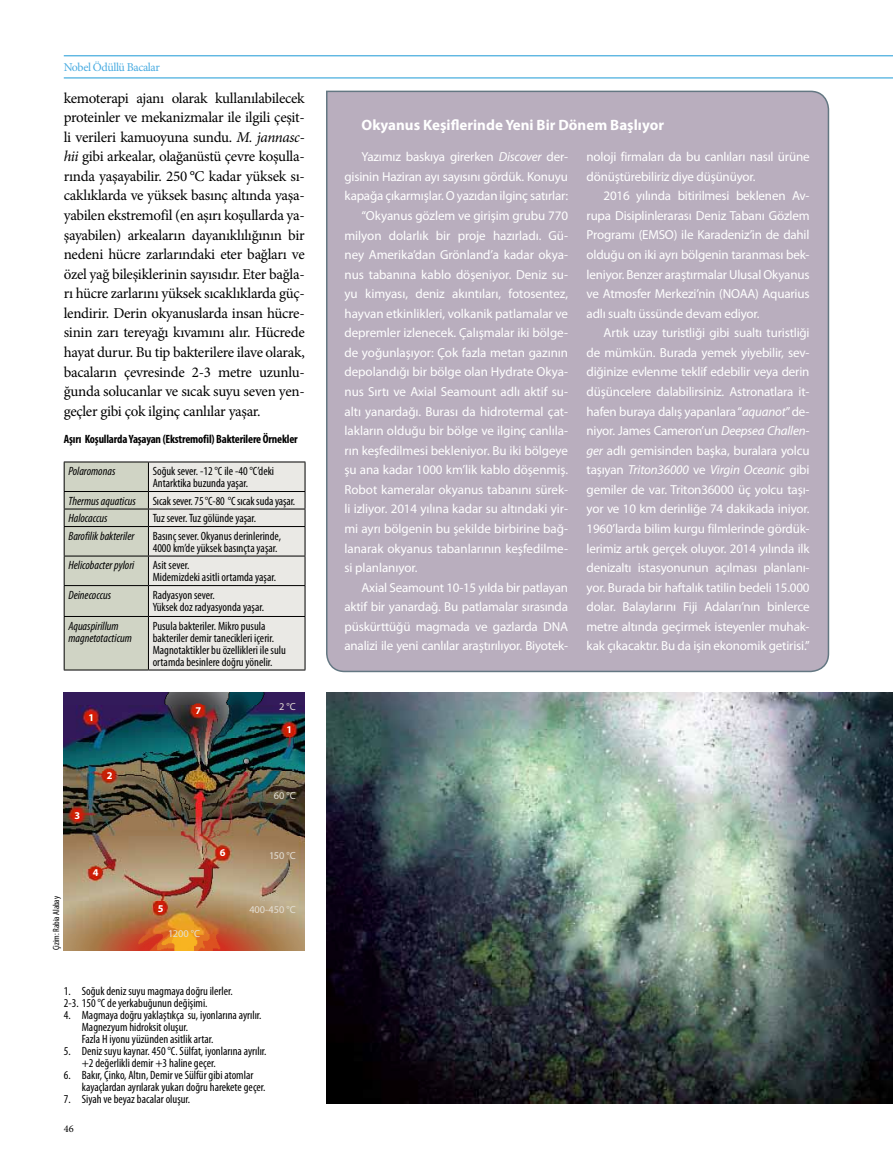
<style>
.page{position:relative;width:893px;height:1170px;background:#fff}
.page>*{position:absolute;margin:0;border:0;box-sizing:border-box;transform-origin:0 0}
.t1{font:15px/19.5px "Minion Pro";letter-spacing:-.02em;color:#000;text-align:justify}
.t2{font:700 15px "Myriad Pro";color:#fff}
.t3{font:13.05px/19.5px "Myriad Pro";letter-spacing:-.005em;color:#fff;text-align:justify}
.t4{font:condensed 12px/12px "Myriad Pro";color:#000}
.t5{font:italic condensed 12px/12px "Myriad Pro";color:#000}
.t6{font:700 condensed 12px "Myriad Pro";letter-spacing:-.015em;color:#000}
.t7{font:12px "Minion Pro";letter-spacing:-.03em;color:#4aace1}
.t8{font:10.35px "Myriad Pro";color:#e3dfd6}
.t9{font:700 10.35px "Myriad Pro";color:#fff}
.t10{font:10.35px "Minion Pro";color:#000}
.t11{font:condensed 9px "Myriad Pro";color:#000}
.s1{font-style:italic}
</style>
<div class="page">
<hr style="left:64px;top:78px;width:829px;height:1px;background:#1c9ad6">
<hr style="left:64px;top:56px;width:829px;height:1px;background:#1c9ad6">
<div style="left:326px;top:90px;width:504px;height:583px;background:#b9aebe"></div>
<img style="left:326px;top:692px;width:567px;height:411px">
<hr style="left:64px;top:461px;width:84px;height:1px;background:#000">
<hr style="left:148px;top:461px;width:157px;height:1px;background:#000">
<svg style="left:64px;top:462px;width:242px;height:208px;background:#d9dad2"></svg>
<hr style="left:64px;top:585px;width:84px;height:1px;background:#000">
<hr style="left:64px;top:586px;width:1px;height:30px;background:#000">
<hr style="left:148px;top:585px;width:157px;height:1px;background:#000">
<hr style="left:148px;top:586px;width:1px;height:30px;background:#000">
<hr style="left:305px;top:586px;width:1px;height:30px;background:#000">
<hr style="left:64px;top:616px;width:84px;height:1px;background:#000">
<hr style="left:64px;top:616px;width:1px;height:53px;background:#000">
<hr style="left:148px;top:616px;width:157px;height:1px;background:#000">
<hr style="left:148px;top:616px;width:1px;height:53px;background:#000">
<hr style="left:305px;top:616px;width:1px;height:53px;background:#000">
<hr style="left:64px;top:669px;width:84px;height:1px;background:#000">
<hr style="left:148px;top:669px;width:157px;height:1px;background:#000">
<img style="left:64px;top:692px;width:241px;height:258px">
<p class="t7" style="left:64px;top:59px;width:98px">Nobel Ödüllü Bacalar</p>
<p class="t1" style="left:64px;top:88px;width:242px">kemoterapi ajanı olarak kullanılabilecek proteinler ve mekanizmalar ile ilgili çeşit&shy;li verileri kamuoyuna sundu. <span class="s1">M. jannasc&shy;hii</span> gibi arkealar, olağanüstü çevre koşulla&shy;rında yaşayabilir. 250 °C kadar yüksek sı&shy;caklıklarda ve yüksek basınç altında yaşa&shy;yabilen ekstremofil (en aşırı koşullarda ya&shy;şayabilen) arkeaların dayanıklılığının bir nedeni hücre zarlarındaki eter bağları ve özel yağ bileşiklerinin sayısıdır. Eter bağla&shy;rı hücre zarlarını yüksek sıcaklıklarda güç&shy;lendirir. Derin okyanuslarda insan hücre&shy;sinin zarı tereyağı kıvamını alır. Hücrede hayat durur. Bu tip bakterilere ilave olarak, bacaların çevresinde 2-3 metre uzunlu&shy;ğunda solucanlar ve sıcak suyu seven yen&shy;geçler gibi çok ilginç canlılar yaşar.</p>
<p class="t6" style="left:64px;top:431px;width:235px">Aşırı Koşullarda Yaşayan (Ekstremofil) Bakterilere Örnekler</p>
<p class="t5" style="left:68px;top:465px;width:49px">Polaromonas</p>
<p class="t4" style="left:153px;top:465px;width:123px">Soğuk sever. -12 °C ile -40 °C’deki<br>Antarktika buzunda yaşar.</p>
<p class="t5" style="left:68px;top:494px;width:69px">Thermus aquaticus</p>
<p class="t4" style="left:153px;top:494px;width:144px">Sıcak sever. 75°C-80 °C sıcak suda yaşar.</p>
<p class="t5" style="left:68px;top:512px;width:41px">Halocaccus</p>
<p class="t4" style="left:153px;top:512px;width:105px">Tuz sever. Tuz gölünde yaşar.</p>
<p class="t5" style="left:68px;top:529px;width:68px">Barofilik bakteriler</p>
<p class="t4" style="left:153px;top:529px;width:130px">Basınç sever. Okyanus derinlerinde,<br>4000 km’de yüksek basınçta yaşar.</p>
<p class="t5" style="left:68px;top:559px;width:68px">Helicobacter pylori</p>
<p class="t4" style="left:153px;top:559px;width:125px">Asit sever.<br>Midemizdeki asitli ortamda yaşar.</p>
<p class="t5" style="left:68px;top:588px;width:44px">Deinecoccus</p>
<p class="t4" style="left:153px;top:588px;width:113px">Radyasyon sever.<br>Yüksek doz radyasyonda yaşar.</p>
<p class="t5" style="left:68px;top:619px;width:65px">Aquaspirillum magnetotacticum</p>
<p class="t4" style="left:153px;top:619px;width:135px">Pusula bakteriler. Mikro pusula bakteriler demir tanecikleri içerir.<br>Magnotaktikler bu özellikleri ile sulu ortamda besinlere doğru yönelir.</p>
<p class="t9" style="left:88px;top:710px;width:7px">1</p>
<p class="t9" style="left:75px;top:808px;width:7px">3</p>
<p class="t9" style="left:107px;top:769px;width:7px">2</p>
<p class="t11" style="left:51px;top:950px;width:56px;rotate:-90deg">Çizim: Rabia Alabay</p>
<p class="t9" style="left:93px;top:865px;width:7px">4</p>
<p class="t9" style="left:196px;top:703px;width:7px">7</p>
<p class="t9" style="left:158px;top:901px;width:7px">5</p>
<p class="t8" style="left:168px;top:927px;width:33px">1200 °C</p>
<p class="t9" style="left:220px;top:845px;width:7px">6</p>
<p class="t8" style="left:279px;top:700px;width:18px">2 °C</p>
<p class="t9" style="left:287px;top:722px;width:7px">1</p>
<p class="t8" style="left:274px;top:789px;width:24px">60 °C</p>
<p class="t8" style="left:269px;top:849px;width:28px">150 °C</p>
<p class="t8" style="left:249px;top:903px;width:48px">400-450 °C</p>
<p class="t4" style="left:64px;top:984px;width:171px">1. Soğuk deniz suyu magmaya doğru ilerler.<br>2-3. 150 °C de yerkabuğunun değişimi.</p>
<p class="t4" style="left:82px;top:1008px;width:181px;text-indent:-18px">4. Magmaya doğru yaklaştıkça su, iyonlarına ayrılır.<br>Magnezyum hidroksit oluşur.<br>Fazla H iyonu yüzünden asitlik artar.</p>
<p class="t4" style="left:82px;top:1044px;width:186px;text-indent:-18px">5. Deniz suyu kaynar. 450 °C. Sülfat, iyonlarına ayrılır. +2 değerlikli demir +3 haline geçer.</p>
<p class="t4" style="left:82px;top:1068px;width:185px;text-indent:-18px">6. Bakır, Çinko, Altın, Demir ve Sülfür gibi atomlar kayaçlardan ayrılarak yukarı doğru harekete geçer.</p>
<p class="t4" style="left:64px;top:1092px;width:128px">7. Siyah ve beyaz bacalar oluşur.</p>
<p class="t10" style="left:64px;top:1121px;width:11px">46</p>
<p class="t2" style="left:362px;top:115px;width:304px">Okyanus Keşiflerinde Yeni Bir Dönem Başlıyor</p>
<p class="t3" style="left:362px;top:147px;width:208px">Yazımız baskıya girerken <span class="s1">Discover</span> der-</p>
<p class="t3" style="left:344px;top:166px;width:225px">gisinin Haziran ayı sayısını gördük. Konuyu</p>
<p class="t3" style="left:344px;top:186px;width:225px">kapağa çıkarmışlar. O yazıdan ilginç satırlar:</p>
<p class="t3" style="left:362px;top:205px;width:208px">“Okyanus gözlem ve girişim grubu 770</p>
<p class="t3" style="left:344px;top:225px;width:225px">milyon dolarlık bir proje hazırladı. Gü-</p>
<p class="t3" style="left:344px;top:245px;width:225px">ney Amerika’dan Grönland’a kadar okya-</p>
<p class="t3" style="left:344px;top:264px;width:225px">nus tabanına kablo döşeniyor. Deniz su-</p>
<p class="t3" style="left:344px;top:284px;width:225px">yu kimyası, deniz akıntıları, fotosentez,</p>
<p class="t3" style="left:344px;top:303px;width:225px">hayvan etkinlikleri, volkanik patlamalar ve</p>
<p class="t3" style="left:344px;top:323px;width:225px">depremler izlenecek. Çalışmalar iki bölge-</p>
<p class="t3" style="left:344px;top:342px;width:225px">de yoğunlaşıyor: Çok fazla metan gazının</p>
<p class="t3" style="left:344px;top:362px;width:225px">depolandığı bir bölge olan Hydrate Okya-</p>
<p class="t3" style="left:344px;top:381px;width:225px">nus Sırtı ve Axial Seamount adlı aktif su-</p>
<p class="t3" style="left:344px;top:401px;width:225px">altı yanardağı. Burası da hidrotermal çat-</p>
<p class="t3" style="left:344px;top:421px;width:225px">lakların olduğu bir bölge ve ilginç canlıla-</p>
<p class="t3" style="left:344px;top:440px;width:225px">rın keşfedilmesi bekleniyor. Bu iki bölgeye</p>
<p class="t3" style="left:344px;top:460px;width:225px">şu ana kadar 1000 km’lik kablo döşenmiş.</p>
<p class="t3" style="left:344px;top:479px;width:225px">Robot kameralar okyanus tabanını sürek-</p>
<p class="t3" style="left:344px;top:499px;width:225px">li izliyor. 2014 yılına kadar su altındaki yir-</p>
<p class="t3" style="left:344px;top:518px;width:225px">mi ayrı bölgenin bu şekilde birbirine bağ-</p>
<p class="t3" style="left:344px;top:538px;width:225px">lanarak okyanus tabanlarının keşfedilme-</p>
<p class="t3" style="left:344px;top:557px;width:75px">si planlanıyor.</p>
<p class="t3" style="left:362px;top:577px;width:208px">Axial Seamount 10-15 yılda bir patlayan</p>
<p class="t3" style="left:344px;top:597px;width:225px">aktif bir yanardağ. Bu patlamalar sırasında</p>
<p class="t3" style="left:344px;top:616px;width:225px">püskürttüğü magmada ve gazlarda DNA</p>
<p class="t3" style="left:344px;top:636px;width:225px">analizi ile yeni canlılar araştırılıyor. Biyotek-</p>
<p class="t3" style="left:587px;top:147px;width:224px">noloji firmaları da bu canlıları nasıl ürüne dönüştürebiliriz diye düşünüyor.</p>
<p class="t3" style="left:587px;top:186px;width:224px;text-indent:17px">2016 yılında bitirilmesi beklenen Av&shy;rupa Disiplinlerarası Deniz Tabanı Gözlem Programı (EMSO) ile Karadeniz’in de dahil olduğu on iki ayrı bölgenin taranması bek&shy;leniyor. Benzer araştırmalar Ulusal Okyanus ve Atmosfer Merkezi’nin (NOAA) Aquarius adlı sualtı üssünde devam ediyor.</p>
<p class="t3" style="left:587px;top:323px;width:225px;text-indent:17px">Artık uzay turistliği gibi sualtı turistliği de mümkün. Burada yemek yiyebilir, sev&shy;diğinize evlenme teklif edebilir veya derin düşüncelere dalabilirsiniz. Astronatlara it&shy;hafen buraya dalış yapanlara “<span class="s1">aquanot</span>” de&shy;niyor. James Cameron’un <span class="s1">Deepsea Challen&shy;ger</span> adlı gemisinden başka, buralara yolcu taşıyan <span class="s1">Triton36000</span> ve <span class="s1">Virgin Oceanic</span> gibi gemiler de var. Triton36000 üç yolcu taşı&shy;yor ve 10 km derinliğe 74 dakikada iniyor.<br>1960’larda bilim kurgu filmlerinde gördük&shy;lerimiz artık gerçek oluyor. 2014 yılında ilk denizaltı istasyonunun açılması planlanı&shy;yor. Burada bir haftalık tatilin bedeli 15.000 dolar. Balaylarını Fiji Adaları’nın binlerce metre altında geçirmek isteyenler muhak&shy;kak çıkacaktır. Bu da işin ekonomik getirisi.”</p>
</div>
